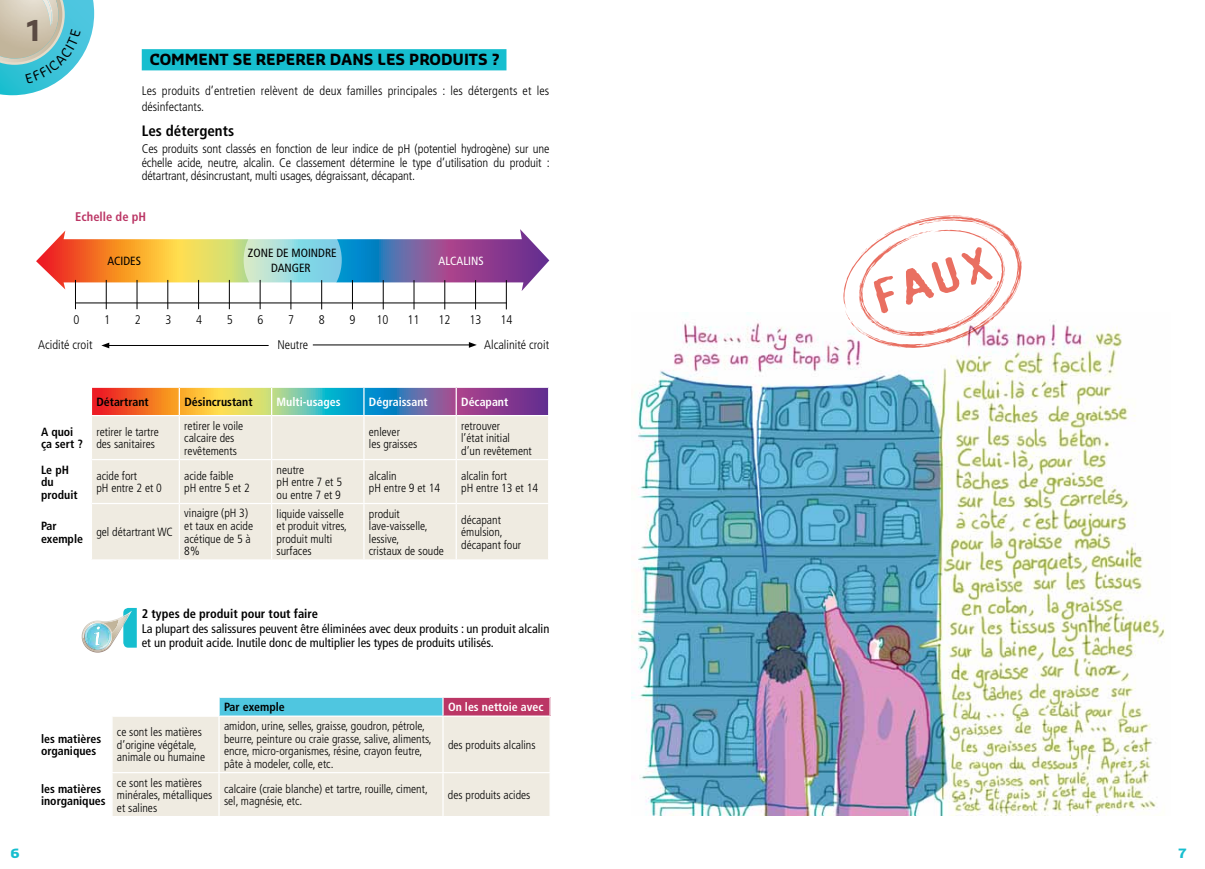
<style>
.page{position:relative;width:1205px;height:869px;background:#fff}
.page>*{position:absolute;margin:0;border:0;box-sizing:border-box;transform-origin:0 0}
.t1{font:700 28px "Sansa";color:#5a4a42}
.t2{font:700 15px "Sansa";color:#000}
.t3{font:700 condensed 15px "Frutiger";color:#000}
.t4{font:300 condensed 12.5px/13.8px "Frutiger";color:#000}
.t5{font:condensed 12.5px/13.8px "Frutiger";color:#000}
.t6{font:700 condensed 12.5px "Frutiger";color:#000}
.t7{font:700 condensed 12.5px "Frutiger";color:#bb3665}
.t8{font:700 12.5px "Sansa";color:#16becf;scale:1.2 1}
.t9{font:300 condensed 11.88px/12.5px "Frutiger";color:#000}
.t10{font:700 condensed 11.88px/12.5px "Frutiger";color:#000}
.t11{font:700 condensed 11.88px "Frutiger";color:#fff}
.t12{font:condensed 11.88px/15px "Frutiger";color:#000;text-align:center}
.t13{font:condensed 11.88px "Frutiger";color:#fff}
</style>
<div class="page">
<svg style="left:92px;top:387px;width:456px;height:28px;background:#9a8881"></svg>
<div style="left:92px;top:416px;width:456px;height:143px;background:#efebe1"></div>
<svg style="left:179px;top:387px;width:1px;height:28px"></svg>
<svg style="left:271px;top:387px;width:1px;height:28px"></svg>
<svg style="left:363px;top:387px;width:1px;height:28px"></svg>
<svg style="left:456px;top:387px;width:1px;height:28px"></svg>
<svg style="left:548px;top:387px;width:1px;height:28px"></svg>
<hr style="left:179px;top:416px;width:1px;height:42px;background:#fff">
<hr style="left:271px;top:416px;width:1px;height:42px;background:#fff">
<hr style="left:363px;top:416px;width:1px;height:42px;background:#fff">
<hr style="left:456px;top:416px;width:1px;height:42px;background:#fff">
<hr style="left:91px;top:458px;width:88px;height:2px;background:#fff">
<hr style="left:179px;top:458px;width:93px;height:2px;background:#fff">
<hr style="left:179px;top:460px;width:1px;height:42px;background:#fff">
<hr style="left:272px;top:458px;width:92px;height:2px;background:#fff">
<hr style="left:271px;top:460px;width:1px;height:42px;background:#fff">
<hr style="left:364px;top:458px;width:92px;height:2px;background:#fff">
<hr style="left:363px;top:460px;width:1px;height:42px;background:#fff">
<hr style="left:456px;top:458px;width:93px;height:2px;background:#fff">
<hr style="left:456px;top:460px;width:1px;height:42px;background:#fff">
<hr style="left:91px;top:502px;width:88px;height:2px;background:#fff">
<hr style="left:179px;top:502px;width:93px;height:2px;background:#fff">
<hr style="left:179px;top:504px;width:1px;height:55px;background:#fff">
<hr style="left:272px;top:502px;width:92px;height:2px;background:#fff">
<hr style="left:271px;top:504px;width:1px;height:55px;background:#fff">
<hr style="left:364px;top:502px;width:92px;height:2px;background:#fff">
<hr style="left:363px;top:504px;width:1px;height:55px;background:#fff">
<hr style="left:456px;top:502px;width:93px;height:2px;background:#fff">
<hr style="left:456px;top:504px;width:1px;height:55px;background:#fff">
<img style="left:632px;top:312px;width:533px;height:503px">
<div style="left:219px;top:697px;width:224px;height:18px;background:#4fc6e0"></div>
<div style="left:443px;top:697px;width:107px;height:18px;background:#bb3665"></div>
<div style="left:113px;top:717px;width:436px;height:98px;background:#efebe1"></div>
<svg style="left:219px;top:697px;width:1px;height:18px"></svg>
<svg style="left:442px;top:697px;width:2px;height:18px"></svg>
<svg style="left:549px;top:697px;width:2px;height:18px"></svg>
<hr style="left:218px;top:716px;width:2px;height:55px;background:#fff">
<hr style="left:442px;top:716px;width:2px;height:55px;background:#fff">
<hr style="left:112px;top:771px;width:107px;height:1px;background:#fff">
<hr style="left:219px;top:771px;width:224px;height:1px;background:#fff">
<hr style="left:218px;top:772px;width:2px;height:43px;background:#fff">
<hr style="left:443px;top:771px;width:108px;height:1px;background:#fff">
<hr style="left:442px;top:772px;width:2px;height:43px;background:#fff">
<div style="left:142px;top:49px;width:364px;height:21px;background:#16becf"></div>
<svg style="left:836px;top:215px;width:191px;height:140px"></svg>
<svg style="left:36px;top:229px;width:513px;height:80px"></svg>
<hr style="left:75px;top:302px;width:432px;height:1px;background:#000">
<hr style="left:107px;top:345px;width:162px;height:1px;background:#000">
<svg style="left:101px;top:342px;width:8px;height:6px"></svg>
<hr style="left:313px;top:344px;width:158px;height:1px;background:#000">
<svg style="left:469px;top:342px;width:8px;height:5px"></svg>
<svg style="left:81px;top:607px;width:56px;height:45px"></svg>
<svg style="left:0;top:0;width:94px;height:95px;background:#97cdcf"></svg>
<h1 class="t1" style="left:25px;top:13px;width:19px">1</h1>
<p class="t2" style="left:150px;top:50px;width:351px">COMMENT SE REPERER DANS LES PRODUITS ?</p>
<p class="t4" style="left:142px;top:84px;width:409px;line-height:15px">Les produits d’entretien relèvent de deux familles principales : les détergents et les désinfectants.</p>
<p class="t3" style="left:142px;top:121px;width:94px">Les détergents</p>
<p class="t4" style="left:142px;top:142px;width:409px;text-align:justify">Ces produits sont classés en fonction de leur indice de pH (potentiel hydrogène) sur une échelle acide, neutre, alcalin. Ce classement détermine le type d’utilisation du produit : détartrant, désincrustant, multi usages, dégraissant, décapant.</p>
<p class="t7" style="left:75px;top:209px;width:72px">Echelle de pH</p>
<p class="t12" style="left:248px;top:245px;width:90px">Zone de moindre danger</p>
<p class="t12" style="left:107px;top:253px;width:35px">ACIDES</p>
<p class="t13" style="left:439px;top:254px;width:47px">ALCALINS</p>
<p class="t4" style="left:73px;top:313px;width:7px">0</p>
<p class="t4" style="left:104px;top:313px;width:7px">1</p>
<p class="t4" style="left:135px;top:313px;width:8px">2</p>
<p class="t4" style="left:165px;top:313px;width:8px">3</p>
<p class="t4" style="left:196px;top:313px;width:7px">4</p>
<p class="t4" style="left:227px;top:313px;width:7px">5</p>
<p class="t4" style="left:257px;top:313px;width:7px">6</p>
<p class="t4" style="left:288px;top:313px;width:7px">7</p>
<p class="t4" style="left:319px;top:313px;width:8px">8</p>
<p class="t4" style="left:350px;top:313px;width:7px">9</p>
<p class="t4" style="left:376px;top:313px;width:13px">10</p>
<p class="t4" style="left:407px;top:313px;width:13px">11</p>
<p class="t4" style="left:438px;top:313px;width:14px">12</p>
<p class="t4" style="left:469px;top:313px;width:14px">13</p>
<p class="t4" style="left:500px;top:313px;width:14px">14</p>
<p class="t4" style="left:38px;top:338px;width:56px">Acidité croit</p>
<p class="t4" style="left:277px;top:338px;width:32px">Neutre</p>
<p class="t4" style="left:484px;top:338px;width:66px">Alcalinité croit</p>
<p class="t10" style="left:96px;top:395px;width:54px">Détartrant</p>
<p class="t10" style="left:184px;top:395px;width:70px">Désincrustant</p>
<p class="t11" style="left:277px;top:394px;width:66px">Multi-usages</p>
<p class="t11" style="left:369px;top:394px;width:60px">Dégraissant</p>
<p class="t11" style="left:461px;top:394px;width:49px">Décapant</p>
<p class="t10" style="left:41px;top:425px;width:43px">A quoi ça sert ?</p>
<p class="t9" style="left:96px;top:425px;width:64px">retirer le tartre des sanitaires</p>
<p class="t9" style="left:184px;top:419px;width:60px">retirer le voile calcaire des revêtements</p>
<p class="t9" style="left:369px;top:425px;width:50px">enlever<br>les graisses</p>
<p class="t9" style="left:461px;top:419px;width:72px">retrouver<br>l’état initial d’un revêtement</p>
<p class="t10" style="left:41px;top:463px;width:38px">Le pH du produit</p>
<p class="t9" style="left:96px;top:469px;width:67px">acide fort<br>pH entre 2 et 0</p>
<p class="t9" style="left:184px;top:469px;width:67px">acide faible<br>pH entre 5 et 2</p>
<p class="t9" style="left:277px;top:463px;width:67px">neutre<br>pH entre 7 et 5 ou entre 7 et 9</p>
<p class="t9" style="left:369px;top:469px;width:73px">alcalin<br>pH entre 9 et 14</p>
<p class="t9" style="left:461px;top:469px;width:78px">alcalin fort<br>pH entre 13 et 14</p>
<p class="t10" style="left:41px;top:519px;width:44px">Par exemple</p>
<p class="t9" style="left:96px;top:526px;width:78px">gel détartrant WC</p>
<p class="t9" style="left:184px;top:507px;width:70px">vinaigre (pH 3) et taux en acide acétique de 5 à<br>8%</p>
<p class="t9" style="left:277px;top:507px;width:72px">liquide vaisselle et produit vitres, produit multi surfaces</p>
<p class="t9" style="left:369px;top:507px;width:76px">produit lave-vaisselle, lessive,<br>cristaux de soude</p>
<p class="t9" style="left:461px;top:513px;width:62px">décapant émulsion, décapant four</p>
<p class="t6" style="left:142px;top:605px;width:178px">2 types de produit pour tout faire</p>
<p class="t5" style="left:142px;top:621px;width:409px">La plupart des salissures peuvent être éliminées avec deux produits : un produit alcalin et un produit acide. Inutile donc de multiplier les types de produits utilisés.</p>
<p class="t10" style="left:224px;top:700px;width:62px">Par exemple</p>
<p class="t11" style="left:448px;top:699px;width:97px">On les nettoie avec</p>
<p class="t10" style="left:41px;top:731px;width:62px">les matières organiques</p>
<p class="t9" style="left:117px;top:725px;width:90px">ce sont les matières d’origine végétale, animale ou humaine</p>
<p class="t9" style="left:224px;top:719px;width:209px">amidon, urine, selles, graisse, goudron, pétrole, beurre, peinture ou craie grasse, salive, aliments, encre, micro-organismes, résine, crayon feutre, pâte à modeler, colle, etc.</p>
<p class="t9" style="left:448px;top:738px;width:89px">des produits alcalins</p>
<p class="t10" style="left:41px;top:782px;width:66px">les matières inorganiques</p>
<p class="t9" style="left:117px;top:776px;width:97px">ce sont les matières minérales, métalliques et salines</p>
<p class="t9" style="left:224px;top:782px;width:205px">calcaire (craie blanche) et tartre, rouille, ciment, sel, magnésie, etc.</p>
<p class="t9" style="left:448px;top:788px;width:84px">des produits acides</p>
<p class="t8" style="left:11px;top:845px;width:9px">6</p>
<p class="t8" style="left:1178px;top:845px;width:9px">7</p>
</div>
